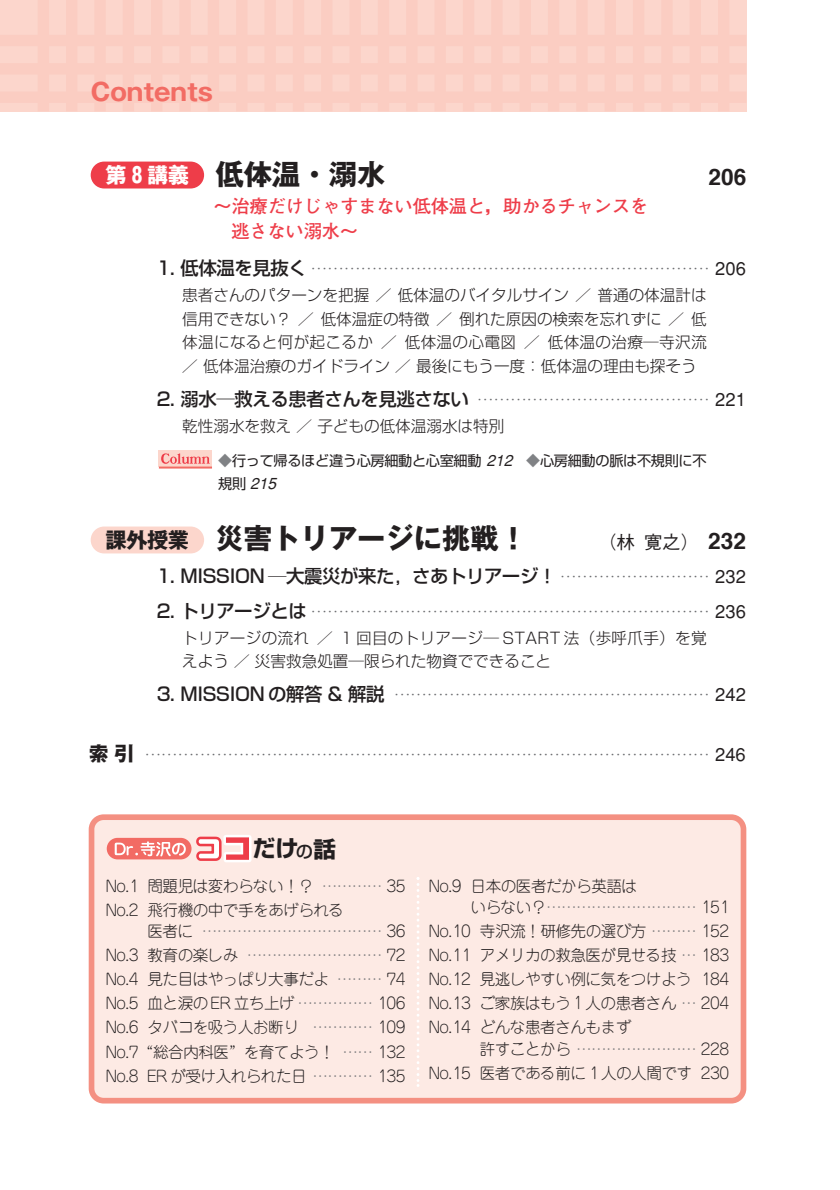
<style>
.page{position:relative;width:840px;height:1190px;background:#fff}
.page>*{position:absolute;margin:0;border:0;box-sizing:border-box;transform-origin:0 0}
.t1{font:700 28.4px "Gothic MB101";color:#231f20}
.t2{font:700 24.2px "Gothic MB101";color:#f26c64}
.t3{font:700 23px "Shin Go";color:#231f20}
.t4{font:700 22.6px "Helvetica";color:#231f20}
.t5{font:700 21.2px "Gothic MB101";color:#231f20}
.t6{font:700 21.2px "Gothic MB101";color:#fff}
.t7{font:500 18.4px "Shin Go";letter-spacing:-.025em;color:#231f20}
.t8{font:700 18.4px/25.6px "Futo Go B101";letter-spacing:-.015em;color:#ee3d49}
.t9{font:500 18.4px "Gothic BBB";color:#231f20}
.t10{font:300 17px "Shin Go";color:#6c6d70}
.t11{font:300 15.6px/24px "Jun 101";letter-spacing:-.03em;color:#231f20;text-align:justify}
.t12{font:300 15.6px/23.4px "Shin Go";color:#231f20;text-align:justify}
.t13{font:300 15.6px/23.4px "Shin Go";letter-spacing:.02em;color:#231f20}
.t14{font:300 15.6px "Shin Go";color:#6c6d70}
.t15{font:italic 15.6px "Helvetica";color:#231f20}
.t16{font:14.2px "Shin Go";letter-spacing:-.025em;color:#231f20}
.s1{font-weight:500;font-size:18.4px;color:#231f20}
.s2{font-family:"Helvetica";font-weight:400;font-size:18.4px;color:#231f20}
.s3{font-weight:300;font-size:17px;color:#6c6d70}
.s4{font-family:"Helvetica";font-weight:400}
.s5{color:#808285}
.s6{font-family:"Helvetica";font-style:italic;font-size:15.6px}
.s7{font-family:"Shin Go";font-style:normal;font-size:14.2px}
.s8{font-family:"Helvetica";font-weight:700;font-size:22.6px}
.s9{font-family:"Gothic MB101";font-weight:700;font-size:19.8px;color:#231f20}
.s10{font-weight:500;font-size:17.2px}
.s11{font-family:"Gothic MB101"}
.s12{font-family:"Shin Go";color:#6c6d70}
.s13{font-family:"Jun 101";color:#231f20}
</style>
<div class="page">
<div style="left:91px;top:527px;width:113px;height:26px;background:#fcd6cc;border-radius:13px"></div>
<div style="left:159px;top:450px;width:53px;height:17px;background:#fcd6cc"></div>
<svg style="left:161px;top:453px;width:49px;height:11px"></svg>
<hr style="left:159px;top:467px;width:53px;height:2px;background:#f26b64">
<div style="left:91px;top:162px;width:113px;height:26px;background:#ee3d49;border-radius:13px"></div>
<div style="left:0;top:0;width:746px;height:111px;background:#fcd6cc"></div>
<div style="left:0;top:35px;width:746px;height:11px;background:#fbcdc2"></div>
<div style="left:0;top:63px;width:746px;height:12px;background:#fbcdc2"></div>
<div style="left:0;top:92px;width:746px;height:11px;background:#fbcdc2"></div>
<div style="left:38px;top:0;width:11px;height:111px;background:#fbcdc2"></div>
<div style="left:66px;top:0;width:11px;height:111px;background:#fbcdc2"></div>
<div style="left:94px;top:0;width:12px;height:111px;background:#fbcdc2"></div>
<div style="left:123px;top:0;width:11px;height:111px;background:#fbcdc2"></div>
<div style="left:151px;top:0;width:11px;height:111px;background:#fbcdc2"></div>
<div style="left:179px;top:0;width:12px;height:111px;background:#fbcdc2"></div>
<div style="left:208px;top:0;width:11px;height:111px;background:#fbcdc2"></div>
<div style="left:236px;top:0;width:11px;height:111px;background:#fbcdc2"></div>
<div style="left:264px;top:0;width:12px;height:111px;background:#fbcdc2"></div>
<div style="left:293px;top:0;width:11px;height:111px;background:#fbcdc2"></div>
<div style="left:321px;top:0;width:11px;height:111px;background:#fbcdc2"></div>
<div style="left:350px;top:0;width:11px;height:111px;background:#fbcdc2"></div>
<div style="left:378px;top:0;width:11px;height:111px;background:#fbcdc2"></div>
<div style="left:406px;top:0;width:12px;height:111px;background:#fbcdc2"></div>
<div style="left:435px;top:0;width:11px;height:111px;background:#fbcdc2"></div>
<div style="left:463px;top:0;width:11px;height:111px;background:#fbcdc2"></div>
<div style="left:491px;top:0;width:12px;height:111px;background:#fbcdc2"></div>
<div style="left:520px;top:0;width:11px;height:111px;background:#fbcdc2"></div>
<div style="left:548px;top:0;width:11px;height:111px;background:#fbcdc2"></div>
<div style="left:576px;top:0;width:12px;height:111px;background:#fbcdc2"></div>
<div style="left:605px;top:0;width:11px;height:111px;background:#fbcdc2"></div>
<div style="left:633px;top:0;width:11px;height:111px;background:#fbcdc2"></div>
<div style="left:661px;top:0;width:12px;height:111px;background:#fbcdc2"></div>
<div style="left:690px;top:0;width:11px;height:111px;background:#fbcdc2"></div>
<div style="left:718px;top:0;width:11px;height:111px;background:#fbcdc2"></div>
<div style="left:89px;top:814px;width:657px;height:290px;background:#fdeae4"></div>
<div style="left:107px;top:838px;width:85px;height:21px;background:#f26b64;border-radius:11px"></div>
<svg style="left:115px;top:841px;width:71px;height:15px"></svg>
<svg style="left:192px;top:832px;width:62px;height:33px"></svg>
<svg style="left:417px;top:877px;width:2px;height:210px"></svg>
<h2 class="t2" style="left:91px;top:82px;width:124px">Contents</h2>
<h1 class="t1" style="left:216px;top:163px;width:172px">低体温・溺水</h1>
<h3 class="t4" style="left:709px;top:167px;width:39px">206</h3>
<p class="t8" style="left:231px;top:195px;width:419px;text-indent:-18px">～治療だけじゃすまない低体温と，助かるチャンスを逃さない溺水～</p>
<p class="t10" style="left:157px;top:262px;width:591px"><span class="s1">1. 低体温を見抜く</span> ……………………………………………………………… <span class="s2">206</span></p>
<p class="t12" style="left:182px;top:286px;width:526px">患者さんのパターンを把握／低体温のバイタルサイン／普通の体温計は信用できない？／低体温症の特徴／倒れた原因の検索を忘れずに／低体温になると何が起こるか／低体温の心電図／低体温の治療─寺沢流／低体温治療のガイドライン／最後にもう一度：低体温の理由も探そう</p>
<p class="t7" style="left:157px;top:392px;width:591px">2. 溺水─救える患者さんを見逃さない <span class="s3">……………………………………</span> <span class="s4">221</span></p>
<p class="t12" style="left:182px;top:416px;width:324px">乾性溺水を救え／子どもの低体温溺水は特別</p>
<p class="t16" style="left:218px;top:455px;width:490px"><span class="s5">◆</span>行って帰るほど違う心房細動と心室細動 <span class="s6">212</span> <span class="s5">◆</span>心房細動の脈は不規則に不</p>
<p class="t15" style="left:218px;top:477px;width:60px"><span class="s7">規則</span> 215</p>
<h1 class="t1" style="left:216px;top:528px;width:313px">災害トリアージに挑戦！</h1>
<p class="t9" style="left:598px;top:536px;width:149px">（林寛之） <span class="s8">232</span></p>
<p class="t7" style="left:157px;top:570px;width:591px">1. MISSION ―大震災が来た，さあトリアージ！ <span class="s3">………………………</span> <span class="s4">232</span></p>
<p class="t10" style="left:157px;top:605px;width:591px"><span class="s1">2. トリアージとは</span> ……………………………………………………………… <span class="s2">236</span></p>
<p class="t13" style="left:182px;top:628px;width:526px">トリアージの流れ／ 1 回目のトリアージ─ START 法（歩呼爪手）を覚えよう／災害救急処置─限られた物資でできること</p>
<p class="t10" style="left:157px;top:688px;width:591px"><span class="s1">3. MISSION の解答 &amp; 解説</span> ………………………………………………… <span class="s2">242</span></p>
<h3 class="t6" style="left:106px;top:168px;width:85px">第８講義</h3>
<h3 class="t5" style="left:106px;top:532px;width:85px">課外授業</h3>
<p class="t10" style="left:89px;top:748px;width:659px"><span class="s9">索引</span> ………………………………………………………………………………………… <span class="s2">246</span></p>
<h3 class="t3" style="left:252px;top:840px;width:85px">だけ <span class="s10">の</span><span class="s11">話</span></h3>
<p class="t11" style="left:106px;top:876px;width:301px">No.1 問題児は変わらない！？ <span class="s12">…………</span> 35<br>No.2 飛行機の中で手をあげられる</p>
<p class="t14" style="left:147px;top:925px;width:260px"><span class="s13">医者に</span> ……………………………… <span class="s13">36</span></p>
<p class="t11" style="left:106px;top:945px;width:301px">No.3 教育の楽しみ <span class="s12">………………………</span> 72<br>No.4 見た目はやっぱり大事だよ <span class="s12">………</span> 74<br>No.5 血と涙の ER 立ち上げ <span class="s12">……………</span> 106<br>No.6 タバコを吸う人お断り <span class="s12">…………</span> 109<br>No.7“総合内科医”を育てよう！ <span class="s12">……</span> 132<br>No.8 ER が受け入れられた日 <span class="s12">…………</span> 135</p>
<p class="t11" style="left:429px;top:876px;width:210px">No.9 日本の医者だから英語は</p>
<p class="t14" style="left:471px;top:901px;width:260px"><span class="s13">いらない？</span>………………………… <span class="s13">151</span></p>
<p class="t11" style="left:429px;top:921px;width:302px">No.10 寺沢流！研修先の選び方 <span class="s12">………</span> 152<br>No.11 アメリカの救急医が見せる技 <span class="s12">…</span> 183<br>No.12 見逃しやすい例に気をつけよう 184<br>No.13 ご家族はもう１人の患者さん <span class="s12">…</span> 204<br>No.14 どんな患者さんもまず</p>
<p class="t11" style="left:429px;top:1039px;width:302px;text-align:right">許すことから <span class="s12">……………………</span> 228<br>No.15 医者である前に 1 人の人間です 230</p>
</div>
